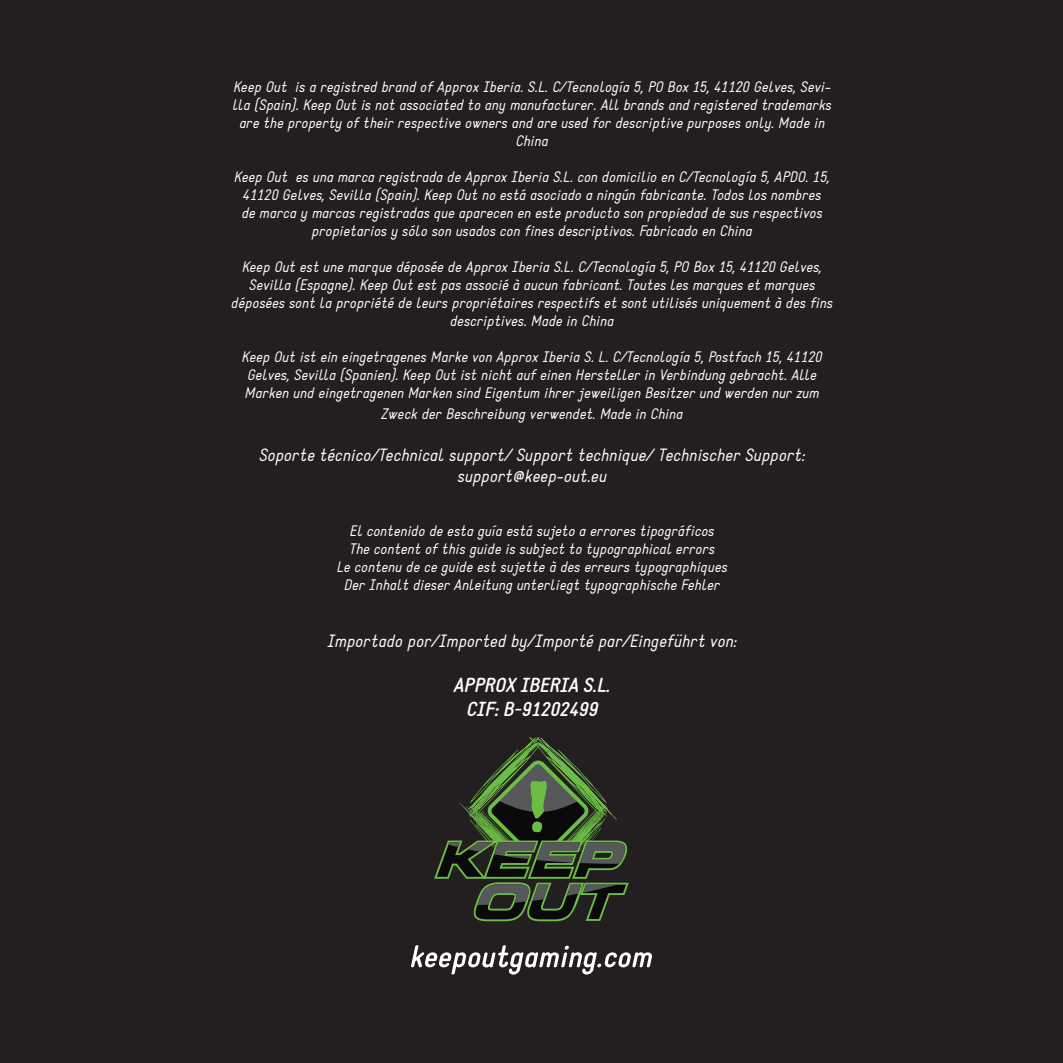
<style>
.page{position:relative;width:1063px;height:1063px;background:#231f20}
.page>*{position:absolute;margin:0;border:0;box-sizing:border-box;transform-origin:0 0}
.t1{font:italic 700 20px/24px "Static";color:#fff;text-align:center}
.t2{font:italic 17.5px/21px "Static";color:#fff;text-align:center}
.t3{font:italic 15px/18px "Static";color:#fff;text-align:center}
</style>
<div class="page">
<svg style="left:434px;top:736px;width:196px;height:185px;background:#33402a"></svg>
<svg style="left:411px;top:945px;width:241px;height:30px"></svg>
<p class="t3" style="left:232px;top:78px;width:601px">Keep Out is a registred brand of Approx Iberia. S.L. C/Tecnología 5, PO Box 15, 41120 Gelves, Sevi&shy;lla (Spain). Keep Out is not associated to any manufacturer. All brands and registered trademarks are the property of their respective owners and are used for descriptive purposes only. Made in China</p>
<p class="t3" style="left:233px;top:168px;width:598px">Keep Out es una marca registrada de Approx Iberia S.L. con domicilio en C/Tecnología 5, APDO. 15, 41120 Gelves, Sevilla (Spain). Keep Out no está asociado a ningún fabricante. Todos los nombres de marca y marcas registradas que aparecen en este producto son propiedad de sus respectivos propietarios y sólo son usados con fines descriptivos. Fabricado en China</p>
<p class="t3" style="left:231px;top:258px;width:603px">Keep Out est une marque déposée de Approx Iberia S.L. C/Tecnología 5, PO Box 15, 41120 Gelves, Sevilla (Espagne). Keep Out est pas associé à aucun fabricant. Toutes les marques et marques déposées sont la propriété de leurs propriétaires respectifs et sont utilisés uniquement à des fins descriptives. Made in China</p>
<p class="t3" style="left:241px;top:348px;width:582px;text-align:left">Keep Out ist ein eingetragenes Marke von Approx Iberia S. L. C/Tecnología 5, Postfach 15, 41120<br>Gelves, Sevilla (Spanien). Keep Out ist nicht auf einen Hersteller in Verbindung gebracht. Alle<br>Marken und eingetragenen Marken sind Eigentum ihrer jeweiligen Besitzer und werden nur zum</p>
<p class="t3" style="left:381px;top:405px;width:303px">Zweck der Beschreibung verwendet. Made in China</p>
<p class="t2" style="left:258px;top:445px;width:548px">Soporte técnico/Technical support/ Support technique/ Technischer Support: support@keep-out.eu</p>
<p class="t3" style="left:336px;top:522px;width:392px">El contenido de esta guía está sujeto a errores tipográficos<br>The content of this guide is subject to typographical errors<br>Le contenu de ce guide est sujette à des erreurs typographiques Der Inhalt dieser Anleitung unterliegt typographische Fehler</p>
<p class="t2" style="left:327px;top:631px;width:411px">Importado por/Imported by/Importé par/Eingeführt von:</p>
<h1 class="t1" style="left:453px;top:674px;width:158px">APPROX IBERIA S.L.<br>CIF: B-91202499</h1>
</div>
